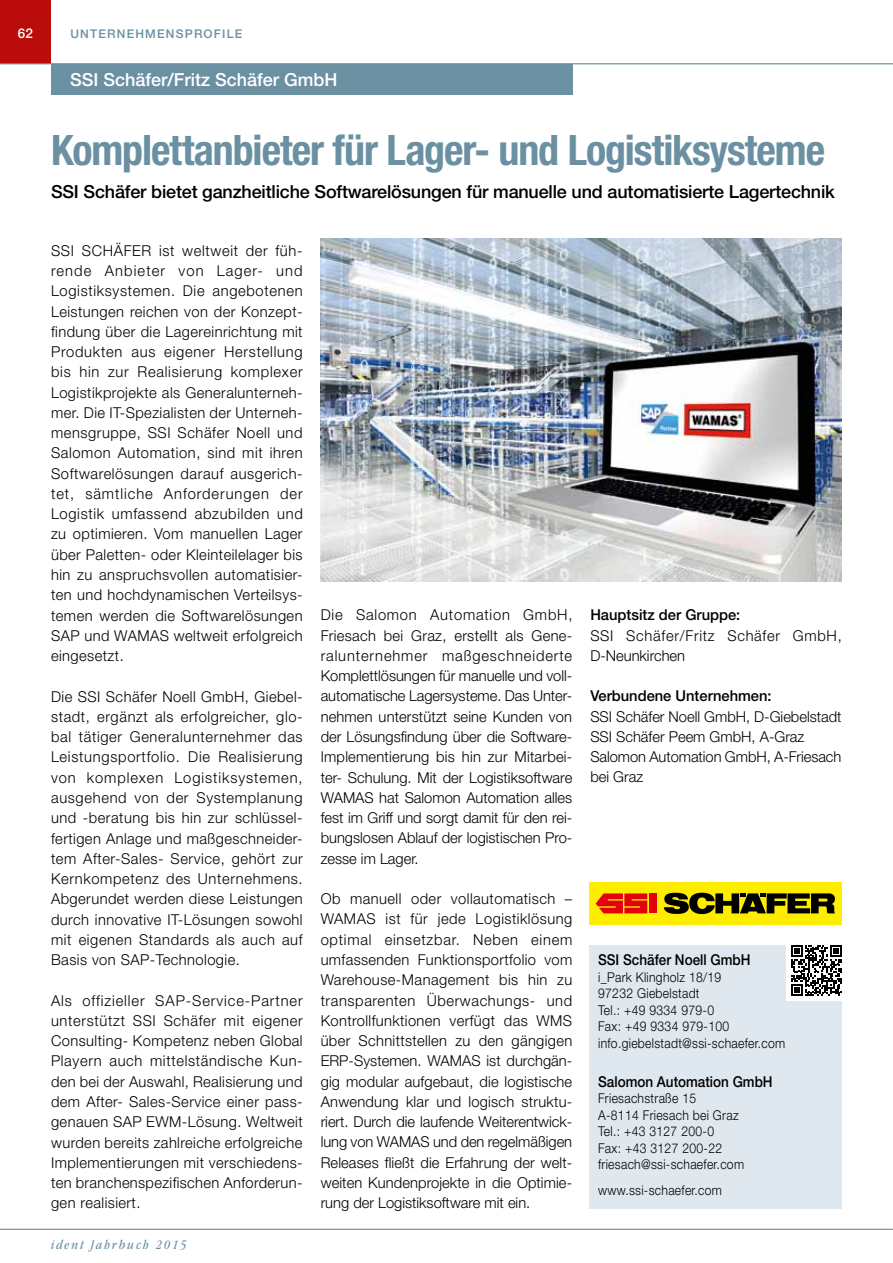
<style>
.page{position:relative;width:893px;height:1263px;background:#fff}
.page>*{position:absolute;margin:0;border:0;box-sizing:border-box;transform-origin:0 0}
.t1{font:700 condensed 42px "Helvetica Neue LT Std";letter-spacing:-.025em;color:#6a90a2}
.t2{font:500 18px "Helvetica Neue LT Std";letter-spacing:-.01em;color:#000}
.t3{font:500 18px "Helvetica Neue LT Std";color:#fff}
.t4{font:300 15px/20.2px "Helvetica Neue LT Std";letter-spacing:.005em;color:#000;text-align:justify}
.t5{font:500 15px "Helvetica Neue LT Std";color:#000}
.t6{font:300 15px/20.2px "Helvetica Neue LT Std";letter-spacing:.05em;color:#000}
.t7{font:500 15px "Helvetica Neue LT Std";color:#000;scale:.9 1}
.t8{font:300 13.5px/16.5px "Helvetica Neue LT Std";letter-spacing:.025em;color:#000;scale:.9 1}
.t9{font:italic condensed 13.5px "ITC Garamond Std";letter-spacing:.15em;color:#6a90a2}
.t10{font:500 13.5px "Helvetica Neue LT Std";color:#fff}
.t11{font:500 12px "Helvetica Neue LT Std";letter-spacing:.1em;color:#6a90a2}
</style>
<div class="page">
<div style="left:51px;top:64px;width:522px;height:30px;background:#6a90a2"></div>
<div style="left:590px;top:945px;width:252px;height:263px;background:#dfe8ee"></div>
<div style="left:787px;top:945px;width:55px;height:55px;background:#fff"></div>
<svg style="left:791px;top:945px;width:51px;height:51px"></svg>
<img style="left:320px;top:238px;width:521px;height:344px">
<div style="left:590px;top:882px;width:252px;height:43px;background:#ffed00"></div>
<svg style="left:596px;top:893px;width:51px;height:20px"></svg>
<div style="left:649px;top:893px;width:8px;height:20px;background:#e3000f"></div>
<svg style="left:664px;top:893px;width:171px;height:21px"></svg>
<div style="left:0;top:0;width:51px;height:64px;background:#ba0c0b"></div>
<hr style="left:0;top:63px;width:893px;height:1px;background:#6a90a2">
<hr style="left:0;top:1229px;width:893px;height:1px;background:#6a90a2">
<p class="t10" style="left:18px;top:25px;width:17px">62</p>
<p class="t11" style="left:70px;top:27px;width:174px">unternehmensprofile</p>
<p class="t3" style="left:70px;top:68px;width:266px">SSI Schäfer/Fritz Schäfer GmbH</p>
<h1 class="t1" style="left:51px;top:125px;width:776px">Komplettanbieter für Lager- und Logistiksysteme</h1>
<p class="t2" style="left:51px;top:181px;width:785px">SSI Schäfer bietet ganzheitliche Softwarelösungen für manuelle und automatisierte Lagertechnik</p>
<p class="t4" style="left:51px;top:240px;width:253px">SSI SCHÄFER ist weltweit der füh&shy;rende Anbieter von Lager- und Logistiksystemen. Die angebotenen Leistungen reichen von der Konzept&shy;findung über die Lagereinrichtung mit Produkten aus eigener Herstellung bis hin zur Realisierung komplexer Logistikprojekte als Generalunterneh&shy;mer. Die IT-Spezialisten der Unterneh&shy;mensgruppe, SSI Schäfer Noell und Salomon Automation, sind mit ihren Softwarelösungen darauf ausgerich&shy;tet, sämtliche Anforderungen der Logistik umfassend abzubilden und zu optimieren. Vom manuellen Lager über Paletten- oder Kleinteilelager bis hin zu anspruchsvollen automatisier&shy;ten und hochdynamischen Verteilsys&shy;temen werden die Softwarelösungen SAP und WAMAS weltweit erfolgreich eingesetzt.</p>
<p class="t4" style="left:51px;top:686px;width:253px">Die SSI Schäfer Noell GmbH, Giebel&shy;stadt, ergänzt als erfolgreicher, glo&shy;bal tätiger Generalunternehmer das Leistungsportfolio. Die Realisierung von komplexen Logistiksystemen, ausgehend von der Systemplanung und -beratung bis hin zur schlüssel&shy;fertigen Anlage und maßgeschneider&shy;tem After-Sales- Service, gehört zur Kernkompetenz des Unternehmens.<br>Abgerundet werden diese Leistungen durch innovative IT-Lösungen sowohl mit eigenen Standards als auch auf Basis von SAP-Technologie.</p>
<p class="t4" style="left:51px;top:990px;width:253px">Als offizieller SAP-Service-Partner unterstützt SSI Schäfer mit eigener Consulting- Kompetenz neben Global Playern auch mittelständische Kun&shy;den bei der Auswahl, Realisierung und dem After- Sales-Service einer pass&shy;genauen SAP EWM-Lösung. Weltweit wurden bereits zahlreiche erfolgreiche Implementierungen mit verschiedens&shy;ten branchenspezifischen Anforderun&shy;gen realisiert.</p>
<p class="t9" style="left:51px;top:1237px;width:137px">ident Jahrbuch 2015</p>
<p class="t4" style="left:321px;top:605px;width:253px">Die Salomon Automation GmbH, Friesach bei Graz, erstellt als Gene&shy;ralunternehmer maßgeschneiderte Komplettlösungen für manuelle und voll&shy;automatische Lagersysteme. Das Unter&shy;nehmen unterstützt seine Kunden von der Lösungsfindung über die Software-Implementierung bis hin zur Mitarbei&shy;ter- Schulung. Mit der Logistiksoftware WAMAS hat Salomon Automation alles fest im Griff und sorgt damit für den rei&shy;bungslosen Ablauf der logistischen Pro&shy;zesse im Lager.</p>
<p class="t4" style="left:321px;top:888px;width:253px">Ob manuell oder vollautomatisch – WAMAS ist für jede Logistiklösung optimal einsetzbar. Neben einem umfassenden Funktionsportfolio vom Warehouse-Management bis hin zu transparenten Überwachungs- und Kontrollfunktionen verfügt das WMS über Schnittstellen zu den gängigen ERP-Systemen. WAMAS ist durchgän&shy;gig modular aufgebaut, die logistische Anwendung klar und logisch struktu&shy;riert. Durch die laufende Weiterentwick&shy;lung von WAMAS und den regelmäßigen Releases fließt die Erfahrung der welt&shy;weiten Kundenprojekte in die Optimie&shy;rung der Logistiksoftware mit ein.</p>
<p class="t5" style="left:590px;top:606px;width:152px">Hauptsitz der Gruppe:</p>
<p class="t6" style="left:590px;top:625px;width:253px">SSI Schäfer/Fritz Schäfer GmbH,<br>D-Neunkirchen</p>
<p class="t5" style="left:590px;top:687px;width:183px">Verbundene Unternehmen:</p>
<p class="t4" style="left:590px;top:706px;width:253px;text-align:left">SSI Schäfer Noell GmbH, D-Giebelstadt<br>SSI Schäfer Peem GmbH, A-Graz<br>Salomon Automation GmbH, A-Friesach bei Graz</p>
<p class="t7" style="left:598px;top:951px;width:168px">SSI Schäfer Noell GmbH</p>
<p class="t8" style="left:598px;top:968px;width:209px">i_Park Klingholz 18/19<br>97232 Giebelstadt<br>Tel.: +49 9334 979-0<br>Fax: +49 9334 979-100 info.giebelstadt@ssi-schaefer.com</p>
<p class="t7" style="left:598px;top:1073px;width:193px">Salomon Automation GmbH</p>
<p class="t8" style="left:598px;top:1090px;width:164px">Friesachstraße 15<br>A-8114 Friesach bei Graz<br>Tel.: +43 3127 200-0<br>Fax: +43 3127 200-22 friesach@ssi-schaefer.com</p>
<p class="t8" style="left:598px;top:1181px;width:139px">www.ssi-schaefer.com</p>
</div>
